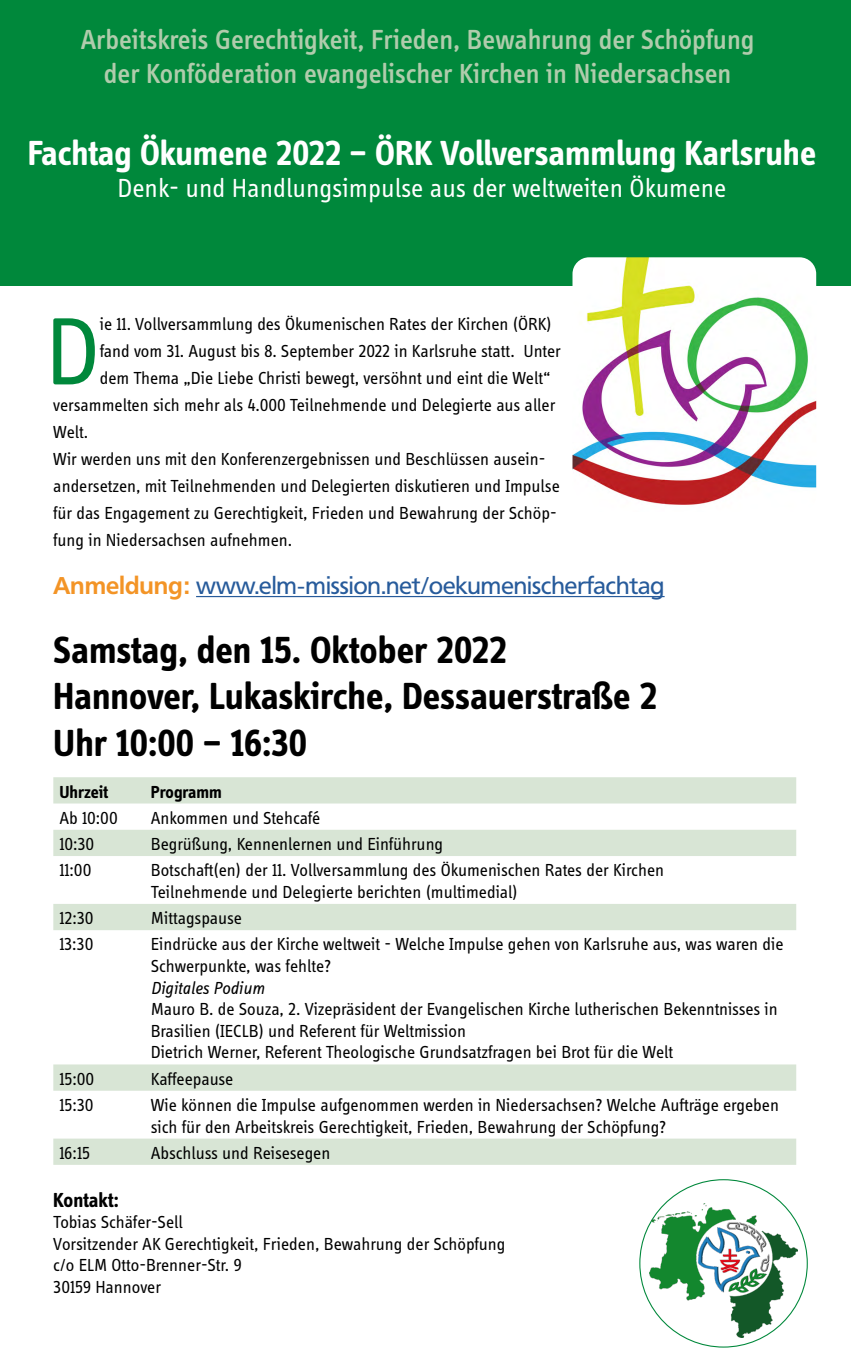
<style>
.page{position:relative;width:851px;height:1361px;background:#fff}
.page>*{position:absolute;margin:0;border:0;box-sizing:border-box;transform-origin:0 0}
.t1{font:98.55px "Info Display Pro";color:#00883b}
.t2{font:700 39px "Info Display Pro";letter-spacing:-.005em;color:#000}
.t3{font:700 36px "Info Display Pro";color:#fff}
.t4{font:500 28.5px "Info Display Pro";color:#b0ccac}
.t5{font:27px "Info Display Pro";color:#fff}
.Fliestext{font:24px "Frutiger VR";letter-spacing:-.005em;color:#275b9b}
.t6{font:700 21px "Info Display Pro";letter-spacing:-.01em;color:#000}
.t7{font:18px/27px "Info Display Pro";color:#000}
.t8{font:700 18px "Info Display Pro";letter-spacing:-.005em;color:#000}
.t9{font:italic 18px "Info Display Pro";color:#000}
.s1{font-weight:700;color:#f39426}
</style>
<div class="page">
<div style="left:0;top:0;width:850px;height:285px;background:#00883b"></div>
<img style="left:649px;top:1204px;width:148px;height:133px">
<hr style="left:196px;top:596px;width:468px;height:1px;background:#275b9b">
<svg style="left:53px;top:777px;width:743px;height:388px"></svg>
<img style="left:572px;top:257px;width:244px;height:248px">
<p class="t4" style="left:81px;top:23px;width:675px">Arbeitskreis Gerechtigkeit, Frieden, Bewahrung der Schöpfung</p>
<p class="t4" style="left:104px;top:57px;width:629px">der Konföderation evangelischer Kirchen in Niedersachsen</p>
<p class="t3" style="left:28px;top:131px;width:789px">Fachtag Ökumene 2022 – ÖRK Vollversammlung Karlsruhe</p>
<p class="t5" style="left:117px;top:172px;width:610px">Denk- und Handlungsimpulse aus der weltweiten Ökumene</p>
<p class="t1" style="left:45px;top:293px;width:56px">D</p>
<p class="t7" style="left:100px;top:310px;width:453px">ie 11. Vollversammlung des Ökumenischen Rates der Kirchen (ÖRK)</p>
<p class="t7" style="left:100px;top:337px;width:462px">fand vom 31. August bis 8. September 2022 in Karlsruhe statt. Unter</p>
<p class="t7" style="left:100px;top:364px;width:452px">dem Thema „Die Liebe Christi bewegt, versöhnt und eint die Welt“</p>
<p class="t7" style="left:53px;top:391px;width:503px">versammelten sich mehr als 4.000 Teilnehmende und Delegierte aus aller</p>
<p class="t7" style="left:53px;top:418px;width:37px">Welt.</p>
<p class="t7" style="left:53px;top:445px;width:508px">Wir werden uns mit den Konferenzergebnissen und Beschlüssen ausein&shy;andersetzen, mit Teilnehmenden und Delegierten diskutieren und Impulse für das Engagement zu Gerechtigkeit, Frieden und Bewahrung der Schöp&shy;fung in Niedersachsen aufnehmen.</p>
<p class="Fliestext" style="left:53px;top:572px;width:612px"><span class="s1">Anmeldung:</span> www.elm-mission.net/oekumenischerfachtag</p>
<p class="t2" style="left:53px;top:626px;width:455px">Samstag, den 15. Oktober 2022</p>
<p class="t2" style="left:53px;top:673px;width:605px">Hannover, Lukaskirche, Dessauerstraße 2</p>
<p class="t2" style="left:53px;top:719px;width:255px">Uhr 10:00 – 16:30</p>
<p class="t8" style="left:59px;top:780px;width:50px">Uhrzeit</p>
<p class="t8" style="left:151px;top:780px;width:73px">Programm</p>
<p class="t7" style="left:59px;top:804px;width:60px">Ab 10:00</p>
<p class="t7" style="left:151px;top:804px;width:171px">Ankommen und Stehcafé</p>
<p class="t7" style="left:59px;top:830px;width:37px">10:30</p>
<p class="t7" style="left:151px;top:830px;width:294px">Begrüßung, Kennenlernen und Einführung</p>
<p class="t7" style="left:59px;top:856px;width:34px">11:00</p>
<p class="t7" style="left:151px;top:856px;width:514px">Botschaft(en) der 11. Vollversammlung des Ökumenischen Rates der Kirchen</p>
<p class="t7" style="left:151px;top:878px;width:368px">Teilnehmende und Delegierte berichten (multimedial)</p>
<p class="t7" style="left:59px;top:904px;width:36px">12:30</p>
<p class="t7" style="left:151px;top:904px;width:93px">Mittagspause</p>
<p class="t7" style="left:59px;top:930px;width:36px">13:30</p>
<p class="t7" style="left:151px;top:933px;width:634px;line-height:21.6px">Eindrücke aus der Kirche weltweit - Welche Impulse gehen von Karlsruhe aus, was waren die<br>Schwerpunkte, was fehlte?</p>
<p class="t9" style="left:151px;top:977px;width:115px">Digitales Podium</p>
<p class="t7" style="left:151px;top:998px;width:628px;line-height:21.6px">Mauro B. de Souza, 2. Vizepräsident der Evangelischen Kirche lutherischen Bekenntnisses in<br>Brasilien (IECLB) und Referent für Weltmission</p>
<p class="t7" style="left:151px;top:1038px;width:523px">Dietrich Werner, Referent Theologische Grundsatzfragen bei Brot für die Welt</p>
<p class="t7" style="left:59px;top:1064px;width:36px">15:00</p>
<p class="t7" style="left:151px;top:1064px;width:84px">Kaffeepause</p>
<p class="t7" style="left:59px;top:1091px;width:36px">15:30</p>
<p class="t7" style="left:151px;top:1093px;width:629px;line-height:21.6px">Wie können die Impulse aufgenommen werden in Niedersachsen? Welche Aufträge ergeben sich für den Arbeitskreis Gerechtigkeit, Frieden, Bewahrung der Schöpfung?</p>
<p class="t7" style="left:59px;top:1139px;width:32px">16:15</p>
<p class="t7" style="left:151px;top:1139px;width:181px">Abschluss und Reisesegen</p>
<p class="t6" style="left:53px;top:1187px;width:67px">Kontakt:</p>
<p class="t7" style="left:53px;top:1208px;width:131px">Tobias Schäfer-Sell</p>
<p class="t7" style="left:53px;top:1229px;width:453px">Vorsitzender AK Gerechtigkeit, Frieden, Bewahrung der Schöpfung</p>
<p class="t7" style="left:53px;top:1251px;width:190px">c/o ELM Otto-Brenner-Str. 9</p>
<p class="t7" style="left:53px;top:1273px;width:109px">30159 Hannover</p>
</div>
